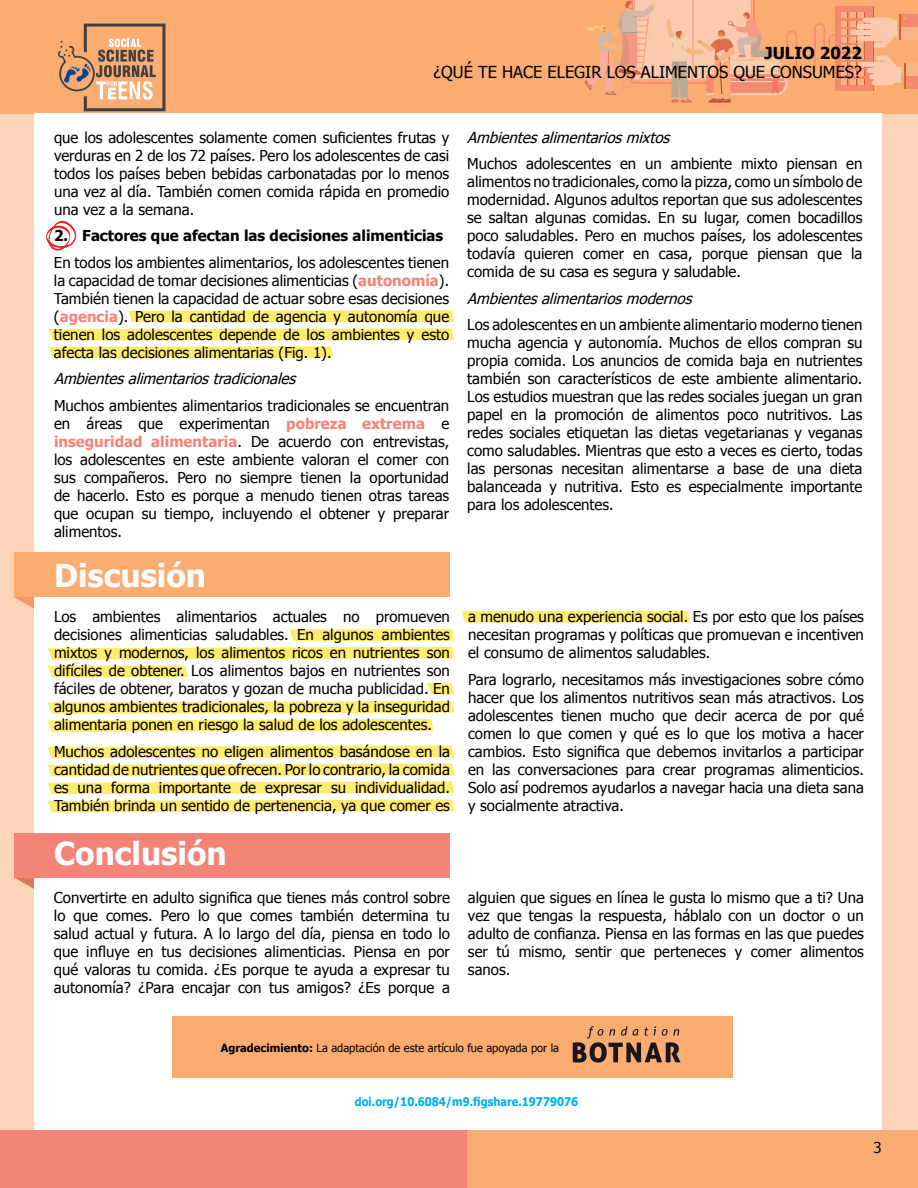
<style>
.page{position:relative;width:918px;height:1188px;background:#fcd5b8}
.page>*{position:absolute;margin:0;border:0;box-sizing:border-box;transform-origin:0 0}
.t1{font:700 31.5px "Tahoma";color:#fff}
.t2{font:16.5px "Tahoma";color:#000}
.t3{font:700 16.5px "Tahoma";color:#000}
.t4{font:15px/18px "Tahoma";color:#000;text-align:justify}
.t5{font:italic 15px "Tahoma";color:#000}
.t6{font:700 15px "Tahoma";color:#000}
.t7{font:700 12px "Tahoma";color:#00aeef;scale:.92 1}
.t8{font:11.25px "Tahoma";color:#000}
.s1{font-weight:700;color:#f48477}
.s2{font-weight:700}
</style>
<div class="page">
<div style="left:0;top:0;width:918px;height:113px;background:#faac71"></div>
<div style="left:34px;top:113px;width:847px;height:1028px;background:#fff"></div>
<div style="left:450px;top:1130px;width:468px;height:58px;background:#faac71"></div>
<div style="left:0;top:1130px;width:466px;height:58px;background:#f48477"></div>
<svg style="left:48px;top:328px;width:406px;height:12px;background:#ffec76"></svg>
<svg style="left:128px;top:310px;width:326px;height:12px;background:#ffec75"></svg>
<svg style="left:48px;top:346px;width:285px;height:12px;background:#ffec75"></svg>
<svg style="left:289px;top:629px;width:165px;height:12px;background:#ffeb74"></svg>
<svg style="left:461px;top:611px;width:229px;height:12px;background:#ffec74"></svg>
<svg style="left:48px;top:647px;width:406px;height:30px"></svg>
<svg style="left:427px;top:683px;width:27px;height:12px"></svg>
<svg style="left:48px;top:701px;width:406px;height:31px"></svg>
<svg style="left:48px;top:745px;width:406px;height:13px;background:#ffed7e"></svg>
<svg style="left:48px;top:764px;width:406px;height:48px"></svg>
<svg style="left:872px;top:6px;width:2px;height:85px"></svg>
<div style="left:835px;top:6px;width:37px;height:85px;background:#f3896f"></div>
<div style="left:867px;top:68px;width:23px;height:5px;background:#fccaaf;border-radius:2px"></div>
<div style="left:873px;top:62px;width:24px;height:23px;background:#fccaaf;border-radius:6px"></div>
<div style="left:872px;top:80px;width:16px;height:5px;background:#fccaaf;border-radius:2px"></div>
<div style="left:869px;top:74px;width:23px;height:5px;background:#fccaaf;border-radius:2px"></div>
<div style="left:859px;top:62px;width:23px;height:5px;background:#fccaaf;border-radius:2px"></div>
<div style="left:871px;top:18px;width:23px;height:23px;background:#fccaaf;border-radius:6px"></div>
<div style="left:863px;top:18px;width:23px;height:5px;background:#fccaaf;border-radius:2px"></div>
<div style="left:857px;top:24px;width:23px;height:5px;background:#fccaaf;border-radius:2px"></div>
<div style="left:857px;top:36px;width:23px;height:5px;background:#fccaaf;border-radius:2px"></div>
<div style="left:851px;top:30px;width:23px;height:5px;background:#fccaaf;border-radius:2px"></div>
<svg style="left:876px;top:56px;width:42px;height:33px"></svg>
<div style="left:899px;top:14px;width:19px;height:26px;background:#f8b583"></div>
<div style="left:901px;top:14px;width:17px;height:13px;background:#f3896f"></div>
<svg style="left:874px;top:14px;width:32px;height:33px"></svg>
<svg style="left:584px;top:0;width:281px;height:103px"></svg>
<svg style="left:57px;top:24px;width:108px;height:87px"></svg>
<svg style="left:14px;top:877px;width:20px;height:12px"></svg>
<div style="left:14px;top:833px;width:436px;height:44px;background:#f48477"></div>
<svg style="left:14px;top:597px;width:20px;height:12px"></svg>
<div style="left:14px;top:552px;width:436px;height:45px;background:#faac71"></div>
<svg style="left:46px;top:220px;width:30px;height:31px"></svg>
<div style="left:172px;top:1016px;width:561px;height:61px;background:#faac71"></div>
<svg style="left:573px;top:1026px;width:108px;height:37px"></svg>
<p class="t3" style="left:764px;top:42px;width:99px">Julio 2022</p>
<p class="t2" style="left:433px;top:61px;width:125px">¿Qué te hace eleg</p>
<p class="t2" style="left:585px;top:61px;width:92px">ir los aliment</p>
<p class="t2" style="left:707px;top:61px;width:38px">os que</p>
<p class="t2" style="left:770px;top:61px;width:54px">consume</p>
<p class="t2" style="left:845px;top:61px;width:19px">s?</p>
<p class="t4" style="left:54px;top:128px;width:397px">que los adolescentes solamente comen suficientes frutas y verduras en 2 de los 72 países. Pero los adolescentes de casi todos los países beben bebidas carbonatadas por lo menos una vez al día. También comen comida rápida en promedio una vez a la semana.</p>
<p class="t6" style="left:54px;top:226px;width:391px">2. Factores que afectan las decisiones alimenticias</p>
<p class="t4" style="left:54px;top:253px;width:397px">En todos los ambientes alimentarios, los adolescentes tienen la capacidad de tomar decisiones alimenticias (<span class="s1">autonomía</span>).<br>También tienen la capacidad de actuar sobre esas decisiones (<span class="s1">agencia</span>). Pero la cantidad de agencia y autonomía que tienen los adolescentes depende de los ambientes y esto afecta las decisiones alimentarias (Fig. 1).</p>
<p class="t5" style="left:54px;top:369px;width:248px">Ambientesalimentariostradicionales</p>
<p class="t4" style="left:54px;top:396px;width:397px">Muchos ambientes alimentarios tradicionales se encuentran en áreas que experimentan <span class="s1">pobreza extrema</span> e <span class="s1">inseguridad alimentaria</span>. De acuerdo con entrevistas, los adolescentes en este ambiente valoran el comer con sus compañeros. Pero no siempre tienen la oportunidad de hacerlo. Esto es porque a menudo tienen otras tareas que ocupan su tiempo, incluyendo el obtener y preparar alimentos.</p>
<h1 class="t1" style="left:54px;top:553px;width:153px">Discusión</h1>
<p class="t4" style="left:54px;top:607px;width:398px">Los ambientes alimentarios actuales no promueven decisiones alimenticias saludables. En algunos ambientes mixtos y modernos, los alimentos ricos en nutrientes son difíciles de obtener. Los alimentos bajos en nutrientes son fáciles de obtener, baratos y gozan de mucha publicidad. En algunos ambientes tradicionales, la pobreza y la inseguridad alimentaria ponen en riesgo la salud de los adolescentes.</p>
<p class="t4" style="left:54px;top:742px;width:398px">Muchos adolescentes no eligen alimentos basándose en la cantidad de nutrientes que ofrecen. Por lo contrario, la comida es una forma importante de expresar su individualidad.<br>También brinda un sentido de pertenencia, ya que comer es</p>
<p class="t5" style="left:467px;top:127px;width:209px">Ambientesalimentariosmixtos</p>
<p class="t4" style="left:467px;top:154px;width:397px">Muchos adolescentes en un ambiente mixto piensan en alimentos no tradicionales, como la pizza, como un símbolo de modernidad. Algunos adultos reportan que sus adolescentes se saltan algunas comidas. En su lugar, comen bocadillos poco saludables. Pero en muchos países, los adolescentes todavía quieren comer en casa, porque piensan que la comida de su casa es segura y saludable.</p>
<p class="t5" style="left:467px;top:288px;width:231px">Ambientesalimentariosmodernos</p>
<p class="t4" style="left:467px;top:315px;width:397px">Los adolescentes en un ambiente alimentario moderno tienen mucha agencia y autonomía. Muchos de ellos compran su propia comida. Los anuncios de comida baja en nutrientes también son característicos de este ambiente alimentario.<br>Los estudios muestran que las redes sociales juegan un gran papel en la promoción de alimentos poco nutritivos. Las redes sociales etiquetan las dietas vegetarianas y veganas como saludables. Mientras que esto a veces es cierto, todas las personas necesitan alimentarse a base de una dieta balanceada y nutritiva. Esto es especialmente importante para los adolescentes.</p>
<p class="t4" style="left:468px;top:607px;width:398px">a menudo una experiencia social. Es por esto que los países necesitan programas y políticas que promuevan e incentiven el consumo de alimentos saludables.</p>
<p class="t4" style="left:468px;top:670px;width:398px">Para lograrlo, necesitamos más investigaciones sobre cómo hacer que los alimentos nutritivos sean más atractivos. Los adolescentes tienen mucho que decir acerca de por qué comen lo que comen y qué es lo que los motiva a hacer cambios. Esto significa que debemos invitarlos a participar en las conversaciones para crear programas alimenticios.<br>Solo así podremos ayudarlos a navegar hacia una dieta sana y socialmente atractiva.</p>
<h1 class="t1" style="left:54px;top:832px;width:174px">Conclusión</h1>
<p class="t4" style="left:54px;top:888px;width:398px">Convertirte en adulto significa que tienes más control sobre lo que comes. Pero lo que comes también determina tu salud actual y futura. A lo largo del día, piensa en todo lo que influye en tus decisiones alimenticias. Piensa en por qué valoras tu comida. ¿Es porque te ayuda a expresar tu autonomía? ¿Para encajar con tus amigos? ¿Es porque a</p>
<p class="t4" style="left:468px;top:888px;width:398px">alguien que sigues en línea le gusta lo mismo que a ti? Una vez que tengas la respuesta, háblalo con un doctor o un adulto de confianza. Piensa en las formas en las que puedes ser tú mismo, sentir que perteneces y comer alimentos sanos.</p>
<p class="t8" style="left:221px;top:1041px;width:340px"><span class="s2">Agradecimiento:</span> La adaptación de este artículo fue apoyada por la</p>
<p class="t7" style="left:355px;top:1093px;width:244px">doi.org/10.6084/m9.figshare.19779076</p>
<p class="t4" style="left:874px;top:1138px;width:10px">3</p>
</div>
